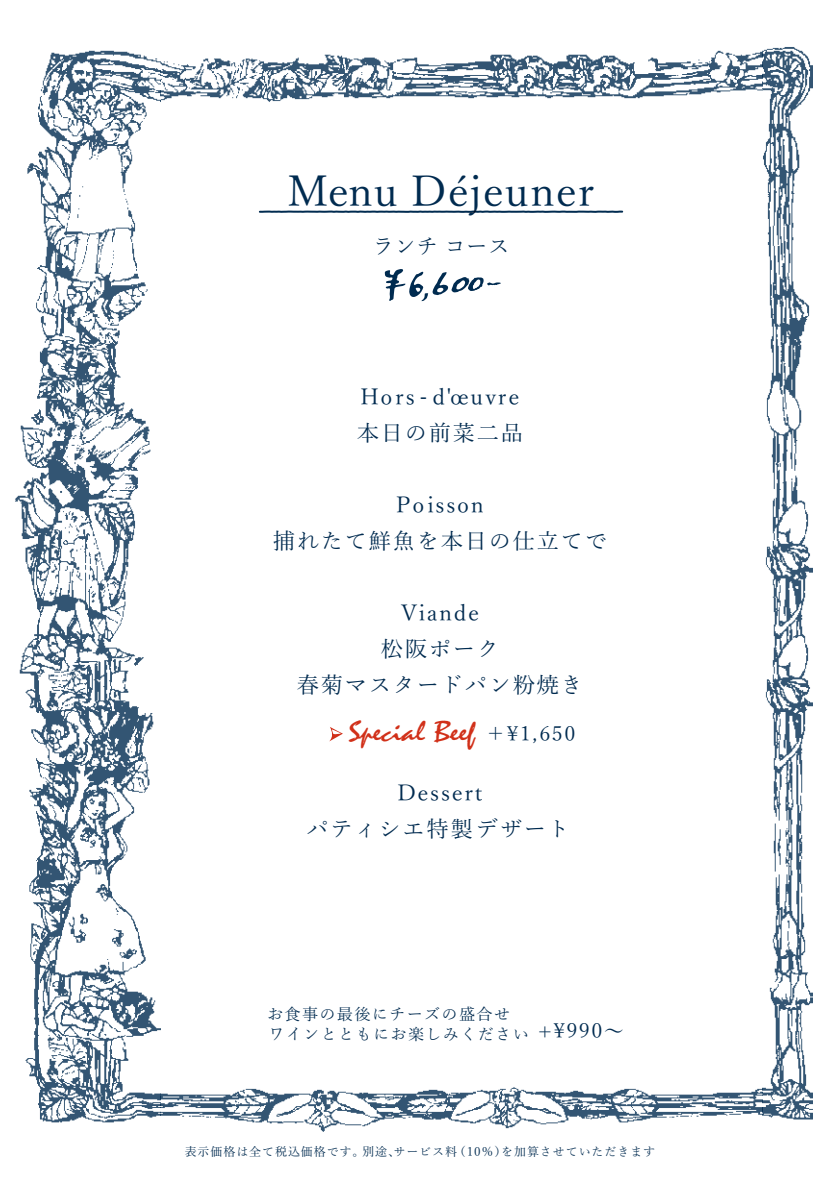
<style>
.page{position:relative;width:840px;height:1191px;background:#fff}
.page>*{position:absolute;margin:0;border:0;box-sizing:border-box;transform-origin:0 0}
.t1{font:42px "Yu Mincho";letter-spacing:.025em;color:#002b50}
.t2{font:29.6px "Mistral";color:#d13019;scale:1.19 1}
.t3{font:22px/36px "Yu Mincho";letter-spacing:.075em;color:#002b50;text-align:center}
.t4{font:21px "Yu Mincho";letter-spacing:.025em;color:#002b50}
.t5{font:16px/20px "Yu Mincho";letter-spacing:.075em;color:#002b50}
.t6{font:12px "Yu Mincho";letter-spacing:.075em;color:#002b50}
.s1{font-family:"Yu Mincho";font-size:20px;color:#002b50}
.s2{font-size:20px}
</style>
<div class="page">
<svg style="left:329px;top:727px;width:14px;height:14px"></svg>
<svg style="left:384px;top:269px;width:116px;height:32px"></svg>
<svg style="left:259px;top:210px;width:364px;height:3px"></svg>
<img style="left:15px;top:50px;width:146px;height:1073px">
<img style="left:161px;top:1087px;width:600px;height:44px">
<img style="left:161px;top:50px;width:600px;height:52px">
<img style="left:761px;top:47px;width:50px;height:1073px">
<h1 class="t1" style="left:287px;top:170px;width:308px">Menu Déjeuner</h1>
<p class="t4" style="left:372px;top:235px;width:138px">ランチ コース</p>
<p class="t3" style="left:356px;top:379px;width:168px;text-align:left">Hors-d'œuvre本日の前菜二品</p>
<p class="t3" style="left:273px;top:487px;width:335px">Poisson<br>捕れたて鮮魚を本日の仕立てで</p>
<p class="t3" style="left:297px;top:595px;width:287px">Viande<br>松阪ポーク<br>春菊マスタードパン粉焼き</p>
<h2 class="t2" style="left:348px;top:719px;width:192px">Special Beef <span class="s1">＋\1,650</span></h2>
<p class="t3" style="left:306px;top:775px;width:265px">Dessert<br>パティシエ特製デザート</p>
<p class="t5" style="left:267px;top:1004px;width:358px">お食事の最後にチーズの盛合せ<br>ワインとともにお楽しみください <span class="s2">+\990～</span></p>
<p class="t6" style="left:184px;top:1145px;width:472px">表示価格は全て税込価格です。別途、サービス料（10％）を加算させていただきます</p>
</div>
